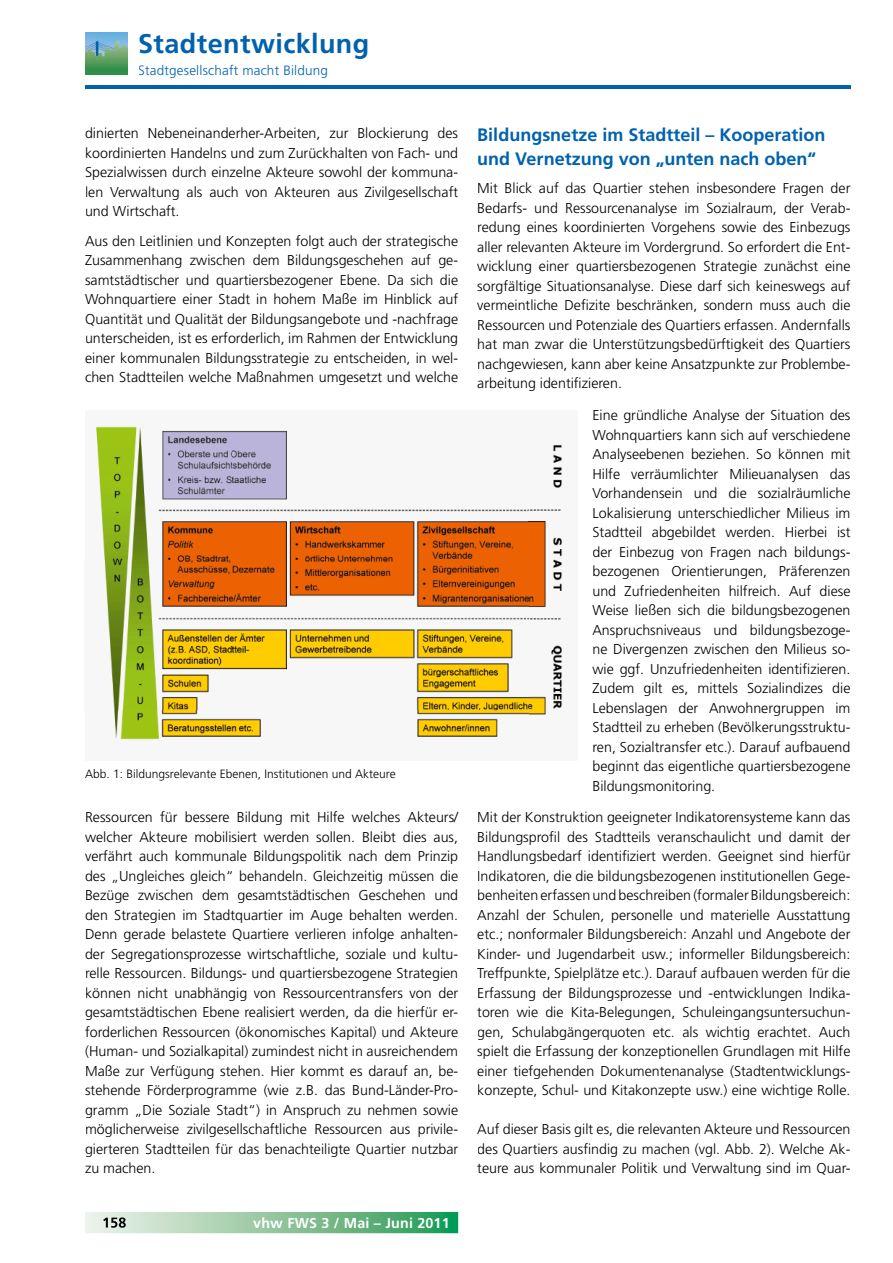
<style>
.page{position:relative;width:893px;height:1263px;background:#fff}
.page>*{position:absolute;margin:0;border:0;box-sizing:border-box;transform-origin:0 0}
.t1{font:700 27px "Frutiger LT";letter-spacing:.015em;color:#0062ae}
.t2{font:700 18px/24px "Frutiger LT";color:#0062ae}
.t3{font:300 14.25px/19.5px "Frutiger LT";color:#000;text-align:justify}
.t4{font:700 14.25px "Frutiger LT";letter-spacing:.015em;color:#fff}
.t5{font:300 13.5px "Frutiger LT";letter-spacing:.015em;color:#0062ae}
.t6{font:300 12px "Frutiger CE";color:#000}
</style>
<div class="page">
<hr style="left:85px;top:86px;width:765px;height:3px;background:#0062ae">
<svg style="left:85px;top:1212px;width:373px;height:21px;background:#8bc59d"></svg>
<img style="left:103px;top:1217px;width:23px;height:11px">
<img style="left:85px;top:32px;width:42px;height:43px">
<img style="left:96px;top:426px;width:467px;height:314px">
<h1 class="t1" style="left:138px;top:28px;width:233px">Stadtentwicklung</h1>
<p class="t5" style="left:138px;top:62px;width:191px">Stadtgesellschaft macht Bildung</p>
<p class="t3" style="left:85px;top:124px;width:375px">dinierten Nebeneinanderher-Arbeiten, zur Blockierung des koordinierten Handelns und zum Zurückhalten von Fach- und Spezialwissen durch einzelne Akteure sowohl der kommuna&shy;len Verwaltung als auch von Akteuren aus Zivilgesellschaft und Wirtschaft.</p>
<p class="t3" style="left:85px;top:231px;width:375px">Aus den Leitlinien und Konzepten folgt auch der strategische Zusammenhang zwischen dem Bildungsgeschehen auf ge&shy;samtstädtischer und quartiersbezogener Ebene. Da sich die Wohnquartiere einer Stadt in hohem Maße im Hinblick auf Quantität und Qualität der Bildungsangebote und -nachfrage unterscheiden, ist es erforderlich, im Rahmen der Entwicklung einer kommunalen Bildungsstrategie zu entscheiden, in wel&shy;chen Stadtteilen welche Maßnahmen umgesetzt und welche</p>
<p class="t6" style="left:85px;top:767px;width:312px">Abb. 1: Bildungsrelevante Ebenen, Institutionen und Akteure</p>
<p class="t3" style="left:85px;top:808px;width:375px">Ressourcen für bessere Bildung mit Hilfe welches Akteurs/ welcher Akteure mobilisiert werden sollen. Bleibt dies aus, verfährt auch kommunale Bildungspolitik nach dem Prinzip des „Ungleiches gleich“ behandeln. Gleichzeitig müssen die Bezüge zwischen dem gesamtstädtischen Geschehen und den Strategien im Stadtquartier im Auge behalten werden.<br>Denn gerade belastete Quartiere verlieren infolge anhalten&shy;der Segregationsprozesse wirtschaftliche, soziale und kultu&shy;relle Ressourcen. Bildungs- und quartiersbezogene Strategien können nicht unabhängig von Ressourcentransfers von der gesamtstädtischen Ebene realisiert werden, da die hierfür er&shy;forderlichen Ressourcen (ökonomisches Kapital) und Akteure (Human- und Sozialkapital) zumindest nicht in ausreichendem Maße zur Verfügung stehen. Hier kommt es darauf an, be&shy;stehende Förderprogramme (wie z.B. das Bund-Länder-Pro&shy;gramm „Die Soziale Stadt“) in Anspruch zu nehmen sowie möglicherweise zivilgesellschaftliche Ressourcen aus privile&shy;gierteren Stadtteilen für das benachteiligte Quartier nutzbar zu machen.</p>
<p class="t4" style="left:253px;top:1214px;width:198px">vhw FWS 3 / Mai – Juni 2011</p>
<p class="t2" style="left:477px;top:123px;width:350px">Bildungsnetze im Stadtteil – Kooperation und Vernetzung von „unten nach oben“</p>
<p class="t3" style="left:477px;top:179px;width:375px">Mit Blick auf das Quartier stehen insbesondere Fragen der Bedarfs- und Ressourcenanalyse im Sozialraum, der Verab&shy;redung eines koordinierten Vorgehens sowie des Einbezugs aller relevanten Akteure im Vordergrund. So erfordert die Ent&shy;wicklung einer quartiersbezogenen Strategie zunächst eine sorgfältige Situationsanalyse. Diese darf sich keineswegs auf vermeintliche Defizite beschränken, sondern muss auch die Ressourcen und Potenziale des Quartiers erfassen. Andernfalls hat man zwar die Unterstützungsbedürftigkeit des Quartiers nachgewiesen, kann aber keine Ansatzpunkte zur Problembe&shy;arbeitung identifizieren.</p>
<p class="t3" style="left:592px;top:406px;width:259px">Eine gründliche Analyse der Situation des Wohnquartiers kann sich auf verschiedene Analyseebenen beziehen. So können mit Hilfe verräumlichter Milieuanalysen das Vorhandensein und die sozialräumliche Lokalisierung unterschiedlicher Milieus im Stadtteil abgebildet werden. Hierbei ist der Einbezug von Fragen nach bildungs&shy;bezogenen Orientierungen, Präferenzen und Zufriedenheiten hilfreich. Auf diese Weise ließen sich die bildungsbezogenen Anspruchsniveaus und bildungsbezoge&shy;ne Divergenzen zwischen den Milieus so&shy;wie ggf. Unzufriedenheiten identifizieren.<br>Zudem gilt es, mittels Sozialindizes die Lebenslagen der Anwohnergruppen im Stadtteil zu erheben (Bevölkerungsstruktu&shy;ren, Sozialtransfer etc.). Darauf aufbauend beginnt das eigentliche quartiersbezogene Bildungsmonitoring.</p>
<p class="t3" style="left:477px;top:808px;width:375px">Mit der Konstruktion geeigneter Indikatorensysteme kann das Bildungsprofil des Stadtteils veranschaulicht und damit der Handlungsbedarf identifiziert werden. Geeignet sind hierfür Indikatoren, die die bildungsbezogenen institutionellen Gege&shy;benheiten erfassen und beschreiben (formaler Bildungsbereich:<br>Anzahl der Schulen, personelle und materielle Ausstattung etc.; nonformaler Bildungsbereich: Anzahl und Angebote der Kinder- und Jugendarbeit usw.; informeller Bildungsbereich:<br>Treffpunkte, Spielplätze etc.). Darauf aufbauen werden für die Erfassung der Bildungsprozesse und -entwicklungen Indika&shy;toren wie die Kita-Belegungen, Schuleingangsuntersuchun&shy;gen, Schulabgängerquoten etc. als wichtig erachtet. Auch spielt die Erfassung der konzeptionellen Grundlagen mit Hilfe einer tiefgehenden Dokumentenanalyse (Stadtentwicklungs&shy;konzepte, Schul- und Kitakonzepte usw.) eine wichtige Rolle.</p>
<p class="t3" style="left:477px;top:1119px;width:375px">Auf dieser Basis gilt es, die relevanten Akteure und Ressourcen des Quartiers ausfindig zu machen (vgl. Abb. 2). Welche Ak&shy;teure aus kommunaler Politik und Verwaltung sind im Quar-</p>
</div>
